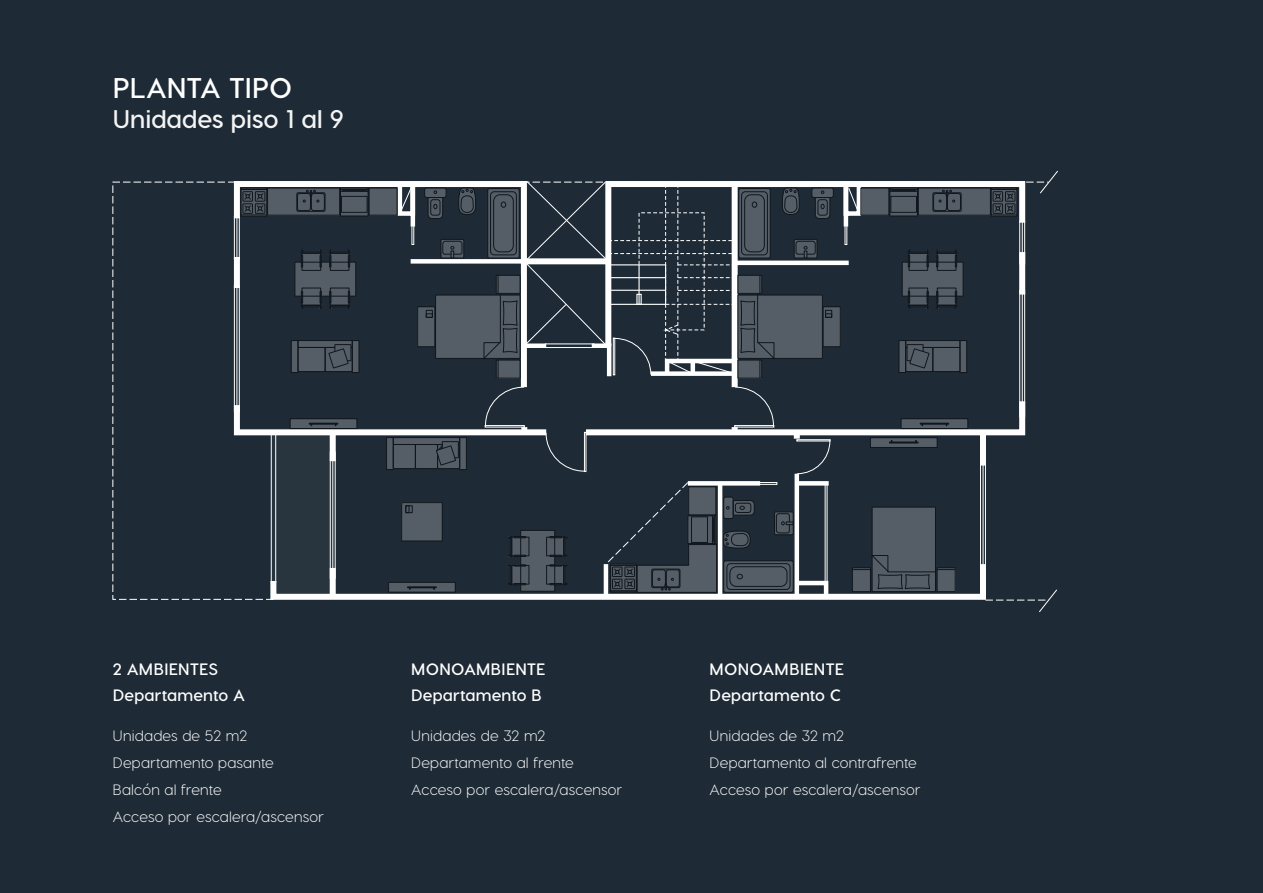
<style>
.page{position:relative;width:1263px;height:893px;background:#1e2a35}
.page>*{position:absolute;margin:0;border:0;box-sizing:border-box;transform-origin:0 0}
.t1{font:700 28.5px "Visby CF";letter-spacing:-.015em;color:#fff}
.t2{font:700 25.5px "Visby CF";letter-spacing:-.005em;color:#f4f4f4}
.t3{font:700 16.5px/25.5px "Visby CF";letter-spacing:.01em;color:#fff}
.t4{font:300 15px/27px "Visby CF";letter-spacing:.015em;color:#fff}
</style>
<div class="page">
<svg style="left:112px;top:181px;width:927px;height:419px"></svg>
<svg style="left:1039px;top:170px;width:19px;height:24px"></svg>
<svg style="left:395px;top:181px;width:22px;height:50px"></svg>
<svg style="left:841px;top:181px;width:22px;height:50px"></svg>
<svg style="left:425px;top:188px;width:21px;height:10px"></svg>
<svg style="left:441px;top:239px;width:23px;height:19px"></svg>
<div style="left:443px;top:241px;width:19px;height:13px;background:#555e66;border-radius:2px"></div>
<div style="left:369px;top:188px;width:28px;height:27px;background:#555e66"></div>
<div style="left:268px;top:188px;width:72px;height:27px;background:#555e66"></div>
<div style="left:295px;top:262px;width:61px;height:34px;background:#555e66"></div>
<div style="left:298px;top:341px;width:54px;height:6px;background:#555e66"></div>
<div style="left:291px;top:341px;width:7px;height:32px;background:#555e66"></div>
<div style="left:352px;top:341px;width:7px;height:32px;background:#555e66"></div>
<div style="left:298px;top:347px;width:27px;height:25px;background:#555e66"></div>
<svg style="left:325px;top:347px;width:27px;height:25px"></svg>
<svg style="left:329px;top:349px;width:19px;height:19px"></svg>
<div style="left:436px;top:295px;width:84px;height:63px;background:#555e66"></div>
<div style="left:418px;top:307px;width:17px;height:40px;background:#555e66"></div>
<svg style="left:812px;top:188px;width:21px;height:10px"></svg>
<svg style="left:794px;top:239px;width:23px;height:19px"></svg>
<div style="left:796px;top:241px;width:19px;height:13px;background:#555e66;border-radius:2px"></div>
<div style="left:861px;top:188px;width:28px;height:27px;background:#555e66"></div>
<div style="left:918px;top:188px;width:72px;height:27px;background:#555e66"></div>
<div style="left:902px;top:262px;width:61px;height:34px;background:#555e66"></div>
<div style="left:906px;top:341px;width:54px;height:6px;background:#555e66"></div>
<div style="left:960px;top:341px;width:7px;height:32px;background:#555e66"></div>
<div style="left:899px;top:341px;width:7px;height:32px;background:#555e66"></div>
<div style="left:933px;top:347px;width:27px;height:25px;background:#555e66"></div>
<div style="left:906px;top:347px;width:27px;height:25px;background:#555e66"></div>
<svg style="left:910px;top:349px;width:19px;height:19px"></svg>
<div style="left:738px;top:295px;width:84px;height:63px;background:#555e66"></div>
<div style="left:823px;top:307px;width:17px;height:40px;background:#555e66"></div>
<div style="left:424px;top:188px;width:22px;height:10px;border:1px solid #10161c;border-radius:2px"></div>
<svg style="left:427px;top:191px;width:16px;height:28px"></svg>
<div style="left:441px;top:239px;width:23px;height:19px;border:1px solid #10161c"></div>
<svg style="left:450px;top:246px;width:4px;height:12px"></svg>
<div style="left:442px;top:241px;width:20px;height:13px;border:1px solid #10161c;border-radius:2px"></div>
<svg style="left:458px;top:187px;width:18px;height:28px"></svg>
<svg style="left:240px;top:188px;width:27px;height:29px"></svg>
<div style="left:369px;top:188px;width:28px;height:27px;border:1px solid #10161c"></div>
<svg style="left:340px;top:187px;width:29px;height:30px"></svg>
<div style="left:267px;top:188px;width:73px;height:27px;border:1px solid #10161c"></div>
<div style="left:296px;top:192px;width:29px;height:20px;border:1px solid #10161c"></div>
<div style="left:297px;top:193px;width:14px;height:18px;border:1px solid #10161c;border-radius:2px"></div>
<div style="left:311px;top:193px;width:14px;height:18px;border:1px solid #10161c;border-radius:2px"></div>
<svg style="left:303px;top:190px;width:16px;height:12px"></svg>
<div style="left:295px;top:262px;width:61px;height:34px;border:1px solid #10161c"></div>
<div style="left:302px;top:253px;width:19px;height:18px;border:1px solid #10161c"></div>
<svg style="left:301px;top:250px;width:21px;height:17px"></svg>
<div style="left:330px;top:253px;width:19px;height:18px;border:1px solid #10161c"></div>
<svg style="left:329px;top:250px;width:21px;height:17px"></svg>
<div style="left:330px;top:288px;width:19px;height:17px;border:1px solid #10161c"></div>
<svg style="left:329px;top:291px;width:21px;height:18px"></svg>
<div style="left:302px;top:288px;width:19px;height:17px;border:1px solid #10161c"></div>
<svg style="left:301px;top:291px;width:21px;height:18px"></svg>
<div style="left:298px;top:340px;width:55px;height:8px;border:1px solid #10161c"></div>
<div style="left:291px;top:340px;width:7px;height:33px;border:1px solid #10161c"></div>
<div style="left:352px;top:340px;width:7px;height:33px;border:1px solid #10161c"></div>
<div style="left:298px;top:347px;width:27px;height:25px;border:1px solid #10161c"></div>
<div style="left:325px;top:347px;width:28px;height:25px;border:1px solid #10161c"></div>
<svg style="left:334px;top:344px;width:18px;height:17px"></svg>
<div style="left:329px;top:348px;width:19px;height:20px;border:1px solid #10161c;border-radius:5px"></div>
<div style="left:435px;top:295px;width:85px;height:64px;border:1px solid #10161c"></div>
<div style="left:417px;top:306px;width:18px;height:41px;border:1px solid #10161c"></div>
<div style="left:426px;top:310px;width:7px;height:8px;border:1px solid #10161c"></div>
<svg style="left:426px;top:314px;width:7px;height:4px"></svg>
<div style="left:811px;top:188px;width:23px;height:10px;border:1px solid #10161c;border-radius:2px"></div>
<svg style="left:815px;top:191px;width:15px;height:28px"></svg>
<div style="left:794px;top:239px;width:23px;height:19px;border:1px solid #10161c"></div>
<svg style="left:804px;top:246px;width:3px;height:12px"></svg>
<div style="left:796px;top:241px;width:19px;height:13px;border:1px solid #10161c;border-radius:2px"></div>
<svg style="left:782px;top:187px;width:18px;height:28px"></svg>
<svg style="left:990px;top:188px;width:27px;height:29px"></svg>
<div style="left:860px;top:188px;width:29px;height:27px;border:1px solid #10161c"></div>
<svg style="left:889px;top:187px;width:29px;height:30px"></svg>
<div style="left:918px;top:188px;width:73px;height:27px;border:1px solid #10161c"></div>
<div style="left:933px;top:192px;width:28px;height:20px;border:1px solid #10161c"></div>
<div style="left:947px;top:193px;width:14px;height:18px;border:1px solid #10161c;border-radius:2px"></div>
<div style="left:933px;top:193px;width:14px;height:18px;border:1px solid #10161c;border-radius:2px"></div>
<svg style="left:939px;top:190px;width:16px;height:12px"></svg>
<div style="left:902px;top:262px;width:61px;height:34px;border:1px solid #10161c"></div>
<div style="left:937px;top:253px;width:19px;height:18px;border:1px solid #10161c"></div>
<svg style="left:936px;top:250px;width:21px;height:17px"></svg>
<div style="left:909px;top:253px;width:19px;height:18px;border:1px solid #10161c"></div>
<svg style="left:908px;top:250px;width:21px;height:17px"></svg>
<div style="left:909px;top:288px;width:19px;height:17px;border:1px solid #10161c"></div>
<svg style="left:908px;top:291px;width:21px;height:18px"></svg>
<div style="left:937px;top:288px;width:19px;height:17px;border:1px solid #10161c"></div>
<svg style="left:936px;top:291px;width:21px;height:18px"></svg>
<div style="left:905px;top:340px;width:55px;height:8px;border:1px solid #10161c"></div>
<div style="left:960px;top:340px;width:7px;height:33px;border:1px solid #10161c"></div>
<div style="left:899px;top:340px;width:7px;height:33px;border:1px solid #10161c"></div>
<div style="left:932px;top:347px;width:28px;height:25px;border:1px solid #10161c"></div>
<div style="left:905px;top:347px;width:28px;height:25px;border:1px solid #10161c"></div>
<svg style="left:906px;top:344px;width:18px;height:17px"></svg>
<div style="left:909px;top:348px;width:20px;height:20px;border:1px solid #10161c;border-radius:5px"></div>
<div style="left:738px;top:295px;width:85px;height:64px;border:1px solid #10161c"></div>
<div style="left:823px;top:306px;width:18px;height:41px;border:1px solid #10161c"></div>
<div style="left:825px;top:310px;width:7px;height:8px;border:1px solid #10161c"></div>
<svg style="left:825px;top:314px;width:7px;height:4px"></svg>
<svg style="left:483px;top:181px;width:292px;height:200px"></svg>
<svg style="left:231px;top:387px;width:797px;height:87px"></svg>
<div style="left:436px;top:446px;width:20px;height:19px;border:1px solid #10161c;border-radius:5px"></div>
<svg style="left:267px;top:481px;width:790px;height:132px"></svg>
<h1 class="t1" style="left:113px;top:70px;width:181px">PLANTA TIPO</h1>
<h2 class="t2" style="left:113px;top:103px;width:233px">Unidades piso 1 al 9</h2>
<p class="t3" style="left:113px;top:656px;width:134px">2 AMBIENTES<br>Departamento A</p>
<p class="t3" style="left:411px;top:656px;width:136px">MONOAMBIENTE<br>Departamento B</p>
<p class="t4" style="left:113px;top:722px;width:213px">Unidades de 52 m2<br>Departamento pasante<br>Balcón al frente<br>Acceso por escalera/ascensor</p>
<p class="t4" style="left:411px;top:722px;width:213px">Unidades de 32 m2<br>Departamento al frente<br>Acceso por escalera/ascensor</p>
<p class="t3" style="left:710px;top:656px;width:136px">MONOAMBIENTE<br>Departamento C</p>
<p class="t4" style="left:710px;top:722px;width:213px">Unidades de 32 m2<br>Departamento al contrafrente<br>Acceso por escalera/ascensor</p>
</div>
